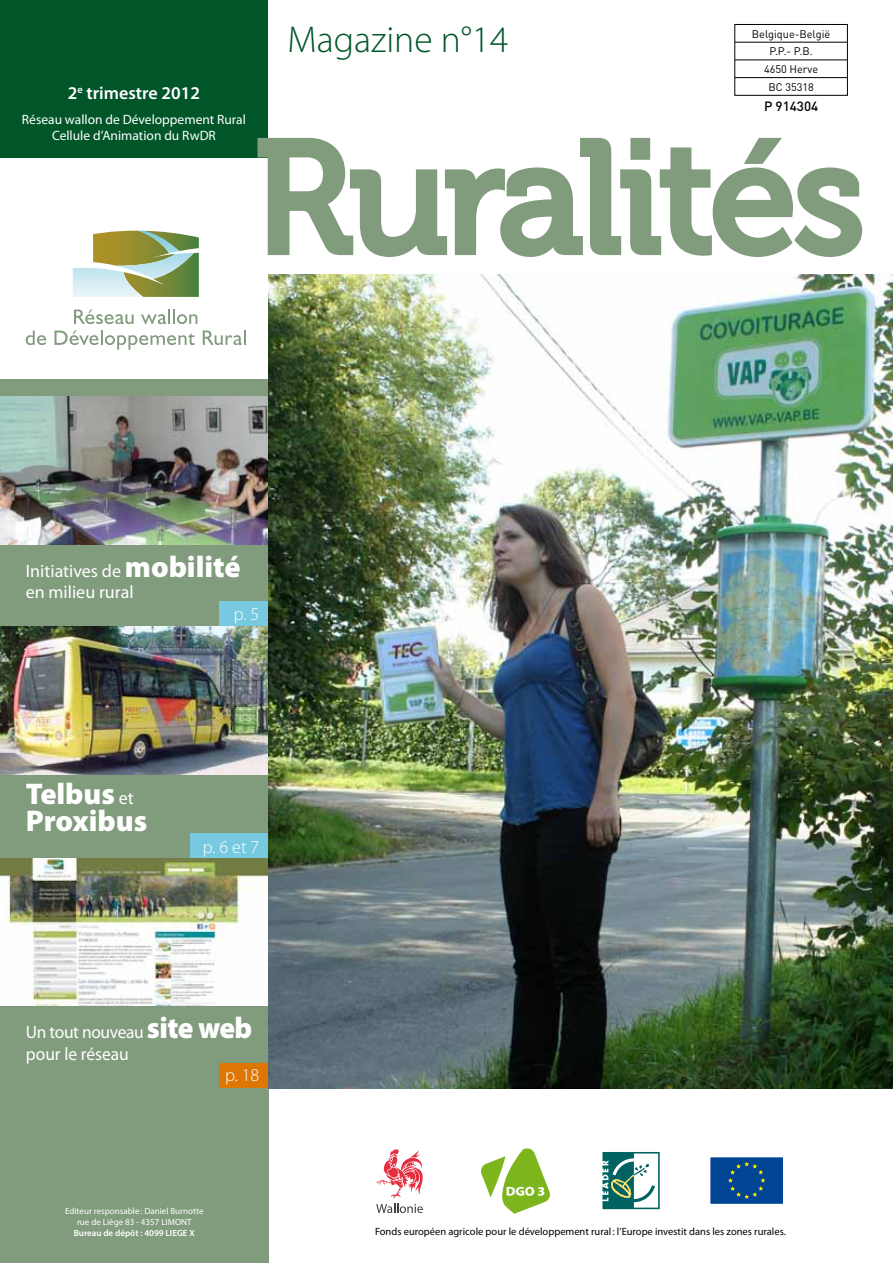
<style>
.page{position:relative;width:893px;height:1263px;background:#fff}
.page>*{position:absolute;margin:0;border:0;box-sizing:border-box;transform-origin:0 0}
.t1{font:157.5px "Museo 500";letter-spacing:-.02em;color:#819b7d}
.t2{font:300 37.5px "Myriad Pro";color:#005629}
.t3{font:900 30px/27px "Myriad Pro";color:#fff}
.t4{font:18px/21.6px "Myriad Pro";color:#fff}
.t5{font:18px/21.6px "Myriad Pro";letter-spacing:-.02em;color:#fff}
.t6{font:600 18px "Myriad Pro";color:#fff}
.t7{font:300 18px "Myriad Pro";color:#fff}
.t8{font:13.5px/16.2px "Myriad Pro";color:#fff;text-align:center}
.t9{font:500 13.35px "DIN";color:#000}
.t10{font:10.95px/17.7px "DIN";color:#000;text-align:center}
.t11{font:10.5px "Myriad Pro";color:#000}
.t12{font:9px/11.2px "Myriad Pro";color:#fff;text-align:center}
.t13{font:600 9px "Myriad Pro";color:#fff}
.s1{font-weight:900;font-size:30px}
.s2{font-weight:400;font-size:18px}
</style>
<div class="page">
<div style="left:0;top:379px;width:269px;height:884px;background:#819b7d"></div>
<div style="left:0;top:0;width:268px;height:157px;background:#005629"></div>
<svg style="left:74px;top:309px;width:60px;height:15px"></svg>
<svg style="left:141px;top:310px;width:56px;height:14px"></svg>
<svg style="left:26px;top:331px;width:20px;height:14px"></svg>
<svg style="left:54px;top:330px;width:141px;height:20px"></svg>
<svg style="left:203px;top:331px;width:43px;height:14px"></svg>
<svg style="left:73px;top:231px;width:126px;height:66px;background:#abb98d"></svg>
<div style="left:219px;top:1063px;width:50px;height:25px;background:#dd7602"></div>
<div style="left:190px;top:833px;width:79px;height:25px;background:#76c9df"></div>
<div style="left:219px;top:601px;width:50px;height:25px;background:#76c9df"></div>
<div style="left:710px;top:1156px;width:73px;height:48px;background:#004494"></div>
<svg style="left:728px;top:1161px;width:38px;height:38px"></svg>
<div style="left:709px;top:1156px;width:75px;height:49px;border:2px solid #fff"></div>
<svg style="left:376px;top:1149px;width:47px;height:64px"></svg>
<svg style="left:602px;top:1152px;width:58px;height:57px"></svg>
<svg style="left:481px;top:1148px;width:69px;height:66px"></svg>
<svg style="left:254px;top:137px;width:609px;height:120px"></svg>
<div style="left:734px;top:24px;width:114px;height:72px;border:1px solid #000"></div>
<hr style="left:735px;top:42px;width:112px;height:1px;background:#000">
<hr style="left:735px;top:60px;width:112px;height:1px;background:#000">
<hr style="left:735px;top:77px;width:112px;height:1px;background:#000">
<img style="left:0;top:626px;width:269px;height:149px">
<img style="left:0;top:858px;width:269px;height:148px">
<img style="left:0;top:397px;width:269px;height:147px">
<img style="left:269px;top:274px;width:624px;height:814px">
<h3 class="t6" style="left:68px;top:82px;width:134px">2<sup>e</sup> trimestre 2012</h3>
<p class="t8" style="left:22px;top:111px;width:225px">Réseau wallon de Développement Rural<br>Cellule d’Animation du RwDR</p>
<h2 class="t2" style="left:287px;top:16px;width:223px">Magazine n°14</h2>
<p class="t10" style="left:752px;top:25px;width:80px">Belgique-België<br>P.P.- P.B.<br>4650 Herve<br>BC 35318</p>
<p class="t9" style="left:764px;top:97px;width:56px">P 914304</p>
<h1 class="t1" style="left:254px;top:112px;width:612px">Ruralités</h1>
<h3 class="t4" style="left:26px;top:560px;width:216px">Initiatives de <span class="s1">mobilité </span>en milieu rural</h3>
<h3 class="t7" style="left:234px;top:603px;width:27px">p. 5</h3>
<h3 class="t3" style="left:26px;top:780px;width:123px">Telbus <span class="s2">et<br></span>Proxibus</h3>
<h3 class="t7" style="left:203px;top:836px;width:58px">p. 6 et 7</h3>
<h3 class="t5" style="left:26px;top:1021px;width:228px">Un tout nouveau <span class="s1">site web </span>pour le réseau</h3>
<h3 class="t7" style="left:225px;top:1064px;width:36px">p. 18</h3>
<p class="t12" style="left:65px;top:1205px;width:140px">Editeur responsable: Daniel Burnotte rue de Liège 83 - 4357 LIMONT</p>
<p class="t13" style="left:74px;top:1227px;width:123px">Bureau de dépôt : 4099 LIEGE X</p>
<p class="t11" style="left:375px;top:1225px;width:412px">Fonds européen agricole pour le développement rural : l’Europe investit dans les zones rurales.</p>
</div>
